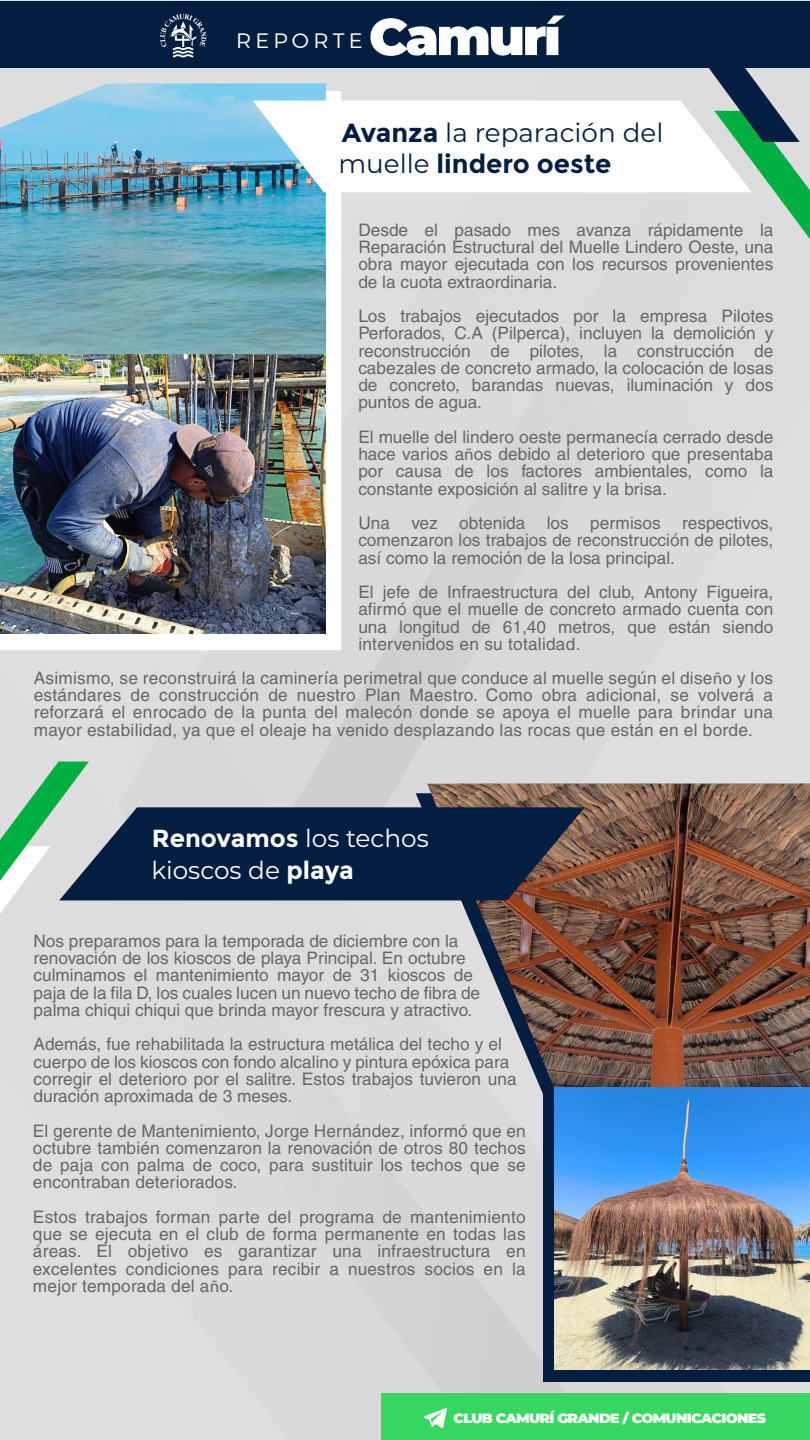
<style>
.page{position:relative;width:810px;height:1440px;background:#fff}
.page>*{position:absolute;margin:0;border:0;box-sizing:border-box;transform-origin:0 0}
.t1{font:900 51.6px "Montserrat";letter-spacing:-.05em;color:#fff}
.t2{font:26.25px/30.9px "Montserrat";color:#041e41}
.t3{font:24.75px/31.7px "Montserrat";color:#fff}
.t4{font:300 20.77px "Montserrat";letter-spacing:.2em;color:#fff}
.t5{font:17.25px/17.2px "Helvetica CE";color:#666;text-align:justify}
.t6{font:900 13.42px "Montserrat";letter-spacing:-.05em;color:#fff;scale:1.06 1}
.s1{font-weight:700}
.s2{font-family:"Myriad Pro"}
</style>
<div class="page">
<div style="left:0;top:650px;width:671px;height:790px;background:#dcdcdc"></div>
<div style="left:119px;top:68px;width:165px;height:739px;background:#d9d9d9"></div>
<svg style="left:284px;top:267px;width:526px;height:540px;background:#d9d9d9"></svg>
<div style="left:0;top:1px;width:810px;height:67px;background:#041e41"></div>
<svg style="left:160px;top:14px;width:46px;height:44px"></svg>
<svg style="left:0;top:761px;width:89px;height:216px;background:#b6d7c2"></svg>
<div style="left:416px;top:793px;width:127px;height:322px;background:#dbdbdb"></div>
<div style="left:382px;top:1394px;width:428px;height:46px;background:#38d860"></div>
<svg style="left:424px;top:1408px;width:23px;height:21px"></svg>
<svg style="left:0;top:267px;width:341px;height:383px"></svg>
<img style="left:0;top:354px;width:326px;height:279px">
<img style="left:0;top:84px;width:326px;height:270px">
<svg style="left:253px;top:68px;width:557px;height:199px"></svg>
<div style="left:543px;top:1078px;width:267px;height:304px;background:#041e41"></div>
<img style="left:427px;top:784px;width:31px;height:318px">
<img style="left:458px;top:784px;width:352px;height:318px">
<img style="left:554px;top:1088px;width:256px;height:282px">
<svg style="left:59px;top:807px;width:526px;height:93px;background:#1f314d"></svg>
<p class="t4" style="left:236px;top:27px;width:128px">REPORTE</p>
<h1 class="t1" style="left:369px;top:-2px;width:194px">Camurí</h1>
<h2 class="t2" style="left:338px;top:116px;width:327px"><span class="s1">Avanza</span> la reparación del muelle <span class="s1">lindero oeste</span></h2>
<p class="t5" style="left:358px;top:221px;width:417px">Desde el pasado mes avanza rápidamente la Reparación Estructural del Muelle Lindero Oeste, una obra mayor ejecutada con los recursos provenientes de la cuota extraordinaria.</p>
<p class="t5" style="left:358px;top:307px;width:417px">Los trabajos ejecutados por la empresa Pilotes Perforados, C.A (Pilperca), incluyen la demolición y reconstrucción de pilotes, la construcción de cabezales de concreto armado, la colocación de losas de concreto, barandas nuevas, iluminación y dos puntos de agua.</p>
<p class="t5" style="left:358px;top:428px;width:417px">El muelle del lindero oeste permanecía cerrado desde hace varios a<span class="s2">ñ</span>os debido al deterioro que presentaba por causa de los factores ambientales, como la constante exposición al salitre y la brisa.</p>
<p class="t5" style="left:358px;top:514px;width:417px">Una vez obtenida los permisos respectivos, comenzaron los trabajos de reconstrucción de pilotes, así como la remoción de la losa principal.</p>
<p class="t5" style="left:358px;top:583px;width:417px">El jefe de Infraestructura del club, Antony Figueira, afirmó que el muelle de concreto armado cuenta con una longitud de 61,40 metros, que están siendo intervenidos en su totalidad.</p>
<p class="t5" style="left:34px;top:669px;width:741px">Asimismo, se reconstruirá la caminería perimetral que conduce al muelle según el dise<span class="s2">ñ</span>o y los estándares de construcción de nuestro Plan Maestro. Como obra adicional, se volverá a reforzará el enrocado de la punta del malecón donde se apoya el muelle para brindar una mayor estabilidad, ya que el oleaje ha venido desplazando las rocas que están en el borde.</p>
<h3 class="t3" style="left:151px;top:821px;width:279px"><span class="s1">Renovamos</span> los techos kioscos de <span class="s1">playa</span></h3>
<p class="t5" style="left:34px;top:932px;width:448px;text-align:left">Nos preparamos para la temporada de diciembre con la renovación de los kioscos de playa Principal. En octubre culminamos el mantenimiento mayor de 31 kioscos de paja de la fila D, los cuales lucen un nuevo techo de fibra de palma chiqui chiqui que brinda mayor frescura y atractivo.</p>
<p class="t5" style="left:34px;top:1036px;width:485px;text-align:left">Además, fue rehabilitada la estructura metálica del techo y el cuerpo de los kioscos con fondo alcalino y pintura epóxica para corregir el deterioro por el salitre. Estos trabajos tuvieron una duración aproximada de 3 meses.</p>
<p class="t5" style="left:33px;top:1122px;width:494px">El gerente de Mantenimiento, Jorge Hernández, informó que en octubre también comenzaron la renovación de otros 80 techos de paja con palma de coco, para sustituir los techos que se encontraban deteriorados.</p>
<p class="t5" style="left:33px;top:1208px;width:494px">Estos trabajos forman parte del programa de mantenimiento que se ejecuta en el club de forma permanente en todas las áreas. El objetivo es garantizar una infraestructura en excelentes condiciones para recibir a nuestros socios en la mejor temporada del a<span class="s2">ñ</span>o.</p>
<p class="t6" style="left:453px;top:1408px;width:296px">CLUB CAMURÍ GRANDE / COMUNICACIONES</p>
</div>
